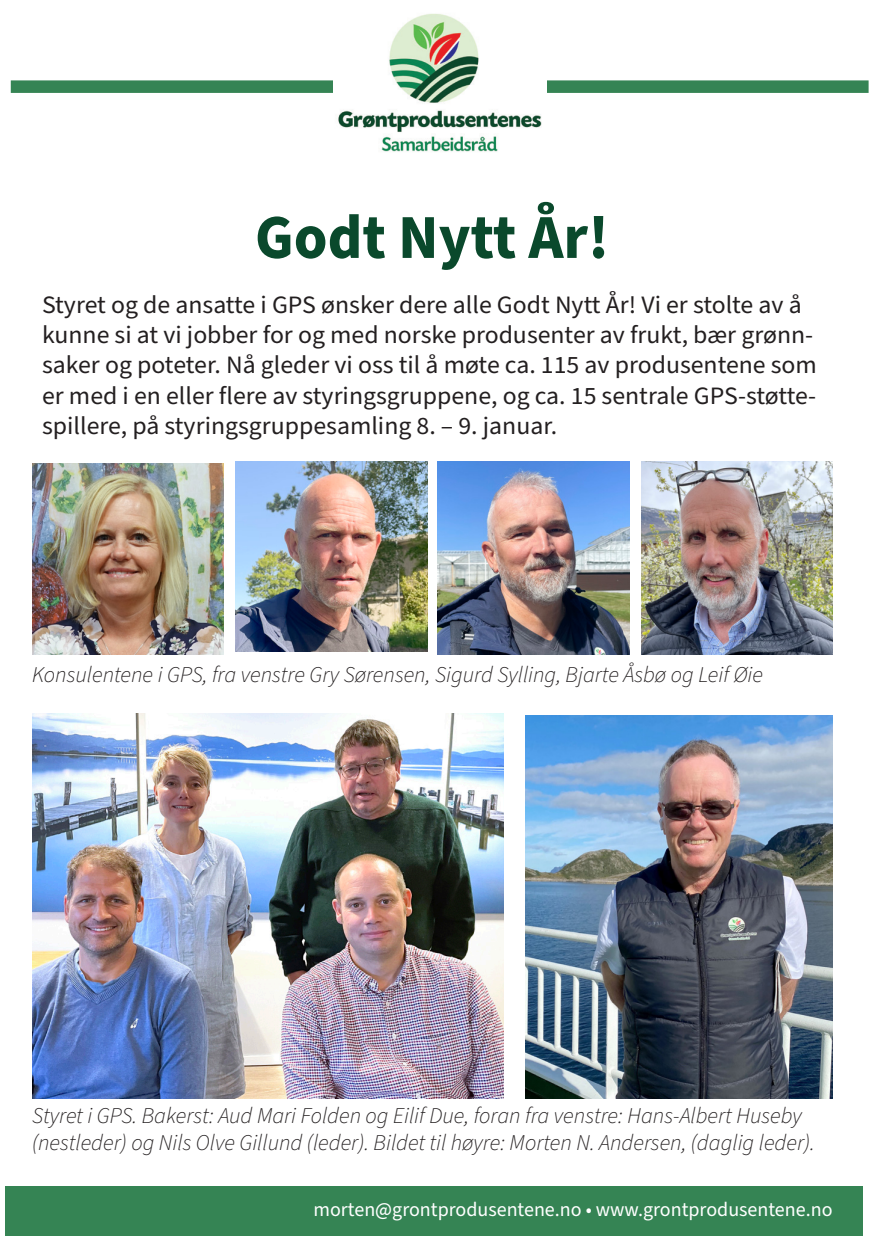
<style>
.page{position:relative;width:872px;height:1241px;background:#fff}
.page>*{position:absolute;margin:0;border:0;box-sizing:border-box;transform-origin:0 0}
.Brodtekst{font:700 62.5px "Source Sans Pro";color:#0a492c}
.Brodtekst-2{font:25px/30px "Source Sans Pro";color:#231f20}
.Brodtekst-3{font:italic 300 22.5px "Source Sans Pro";color:#231f20}
.Footer_org_sider_neg{font:20px "Source Sans Pro";color:#fff}
</style>
<div class="page">
<div style="left:5px;top:1186px;width:858px;height:49px;background:#358454"></div>
<div style="left:11px;top:80px;width:857px;height:13px;background:#358454"></div>
<img style="left:333px;top:13px;width:213px;height:139px">
<img style="left:641px;top:461px;width:191px;height:193px">
<img style="left:32px;top:713px;width:471px;height:384px">
<img style="left:525px;top:715px;width:307px;height:382px">
<img style="left:32px;top:463px;width:191px;height:191px">
<img style="left:236px;top:461px;width:191px;height:190px">
<img style="left:438px;top:461px;width:191px;height:193px">
<p class="Brodtekst" style="left:255px;top:194px;width:355px">Godt Nytt År!</p>
<p class="Brodtekst-2" style="left:42px;top:291px;width:776px">Styret og de ansatte i GPS ønsker dere alle Godt Nytt År! Vi er stolte av å kunne si at vi jobber for og med norske produsenter av frukt, bær grønn&shy;saker og poteter. Nå gleder vi oss til å møte ca. 115 av produsentene som er med i en eller flere av styringsgruppene, og ca. 15 sentrale GPS-støtte&shy;spillere, på styringsgruppesamling 8. – 9. januar.</p>
<p class="Brodtekst-3" style="left:32px;top:660px;width:732px">Konsulentene i GPS, fra venstre Gry Sørensen, Sigurd Sylling, Bjarte Åsbø og Leif Øie</p>
<p class="Brodtekst-3" style="left:32px;top:1100px;width:771px">Styret i GPS. Bakerst: Aud Mari Folden og Eilif Due, foran fra venstre: Hans-Albert Huseby</p>
<p class="Brodtekst-3" style="left:32px;top:1127px;width:784px">(nestleder) og Nils Olve Gillund (leder). Bildet til høyre: Morten N. Andersen, (daglig leder).</p>
<p class="Footer_org_sider_neg" style="left:313px;top:1195px;width:520px">morten@grontprodusentene.no • www.grontprodusentene.no</p>
</div>
